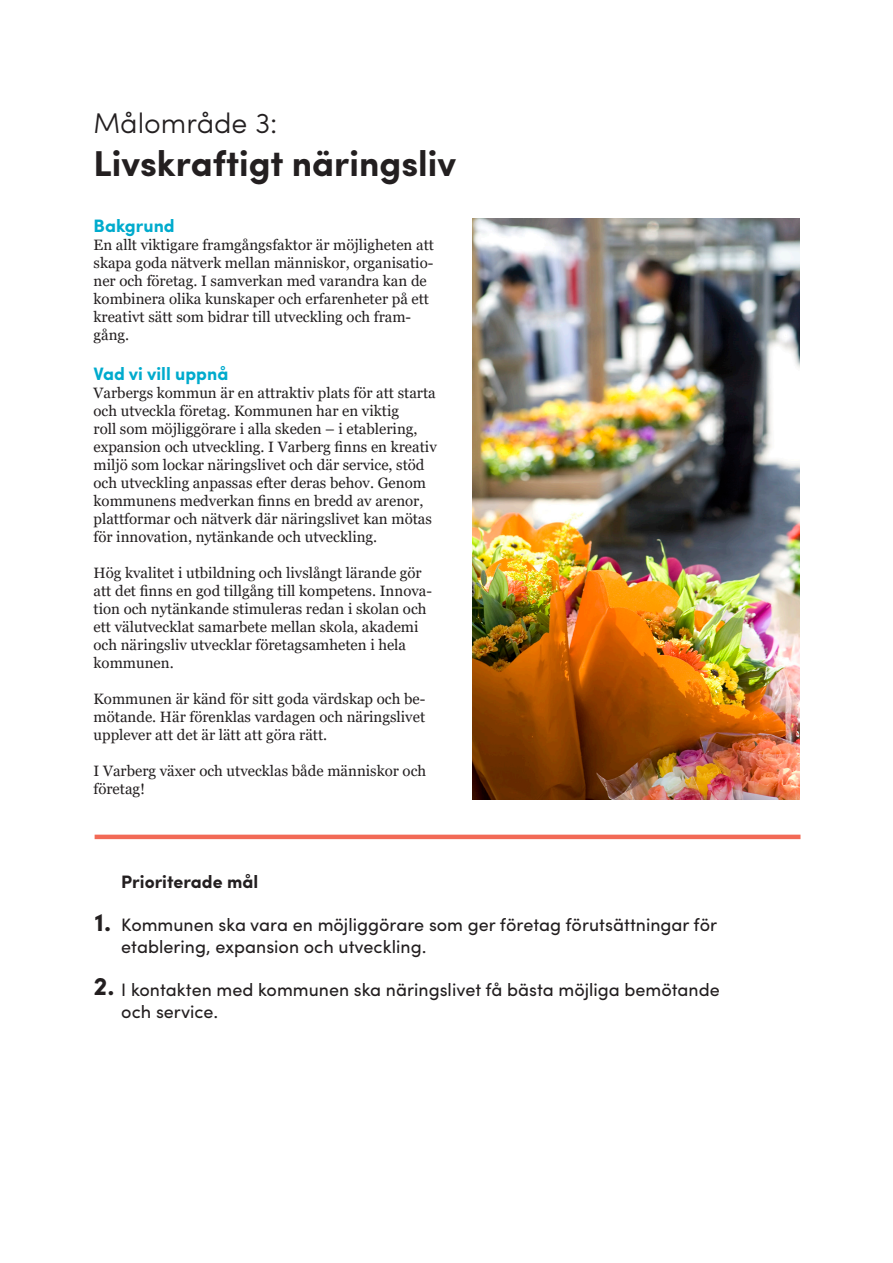
<style>
.page{position:relative;width:893px;height:1263px;background:#fff}
.page>*{position:absolute;margin:0;border:0;box-sizing:border-box;transform-origin:0 0}
.t1{font:700 36px "Sofia Pro";color:#231f20}
.t2{font:300 28.5px "Sofia Pro";color:#231f20}
.t3{font:700 25.5px "Sofia Pro";color:#231f20}
.t4{font:18px "Sofia Pro";color:#231f20}
.t5{font:700 18px "Sofia Pro";color:#00abcd}
.t6{font:700 18px "Sofia Pro";color:#231f20}
.t7{font:15px/18px "Georgia";color:#231f20}
</style>
<div class="page">
<hr style="left:95px;top:835px;width:705px;height:4px;background:#f26a56">
<img style="left:472px;top:219px;width:327px;height:581px">
<p class="t2" style="left:94px;top:102px;width:185px">Målområde 3:</p>
<p class="t1" style="left:94px;top:136px;width:364px">Livskraftigt näringsliv</p>
<p class="t5" style="left:94px;top:212px;width:83px">Bakgrund</p>
<p class="t7" style="left:94px;top:236px;width:342px">En allt viktigare framgångsfaktor är möjligheten att skapa goda nätverk mellan människor, organisatio&shy;ner och företag. I samverkan med varandra kan de kombinera olika kunskaper och erfarenheter på ett kreativt sätt som bidrar till utveckling och fram&shy;gång.</p>
<p class="t5" style="left:94px;top:360px;width:136px">Vad vi vill uppnå</p>
<p class="t7" style="left:94px;top:384px;width:345px">Varbergs kommun är en attraktiv plats för att starta och utveckla företag. Kommunen har en viktig<br>roll som möjliggörare i alla skeden – i etablering, expansion och utveckling. I Varberg finns en kreativ miljö som lockar näringslivet och där service, stöd och utveckling anpassas efter deras behov. Genom kommunens medverkan finns en bredd av arenor, plattformar och nätverk där näringslivet kan mötas för innovation, nytänkande och utveckling.</p>
<p class="t7" style="left:94px;top:564px;width:340px">Hög kvalitet i utbildning och livslångt lärande gör att det finns en god tillgång till kompetens. Innova&shy;tion och nytänkande stimuleras redan i skolan och ett välutvecklat samarbete mellan skola, akademi och näringsliv utvecklar företagsamheten i hela kommunen.</p>
<p class="t7" style="left:94px;top:690px;width:333px;text-align:justify">Kommunen är känd för sitt goda värdskap och be&shy;mötande. Här förenklas vardagen och näringslivet upplever att det är lätt att göra rätt.</p>
<p class="t7" style="left:94px;top:762px;width:334px">I Varberg växer och utvecklas både människor och företag!</p>
<p class="t3" style="left:95px;top:903px;width:18px">1.</p>
<p class="t3" style="left:94px;top:967px;width:23px">2.</p>
<p class="t6" style="left:121px;top:868px;width:138px">Prioriterade mål</p>
<p class="t4" style="left:121px;top:911px;width:597px">Kommunen ska vara en möjliggörare som ger företag förutsättningar för</p>
<p class="t4" style="left:121px;top:933px;width:307px">etablering, expansion och utveckling.</p>
<p class="t4" style="left:121px;top:976px;width:600px">I kontakten med kommunen ska näringslivet få bästa möjliga bemötande</p>
<p class="t4" style="left:121px;top:998px;width:99px">och service.</p>
</div>
